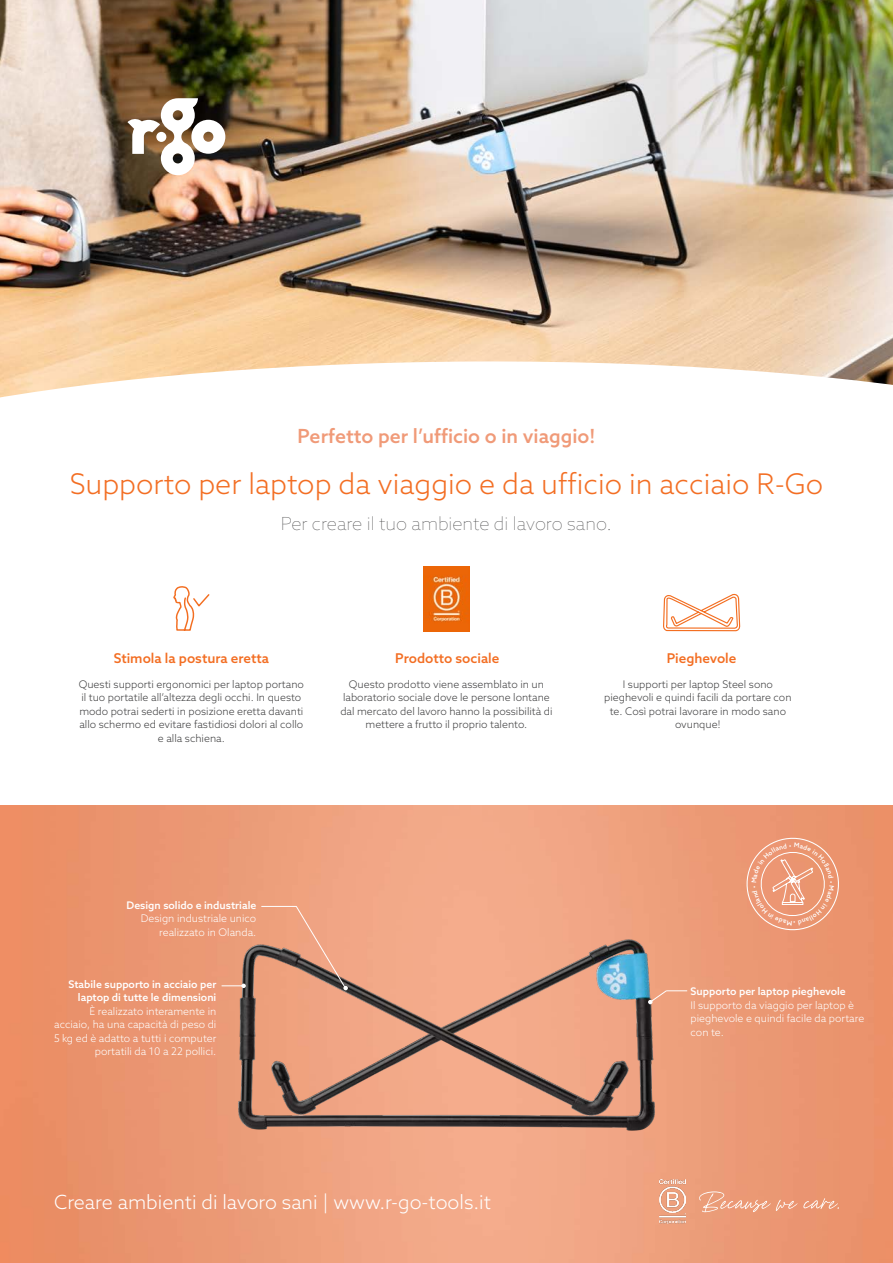
<style>
.page{position:relative;width:893px;height:1263px;background:#fff}
.page>*{position:absolute;margin:0;border:0;box-sizing:border-box;transform-origin:0 0}
.t1{font:300 28.5px "Azo Sans";color:#f36e23}
.t2{font:300 19.5px "Azo Sans";color:#fff}
.t3{font:500 19.5px "Azo Sans";color:#f09a78}
.t4{font:100 18px "Azo Sans";color:#3e3e3f}
.t5{font:500 13.5px "Azo Sans";color:#f36e23}
.t6{font:300 10.5px/13.5px "Azo Sans";color:#3e3e3f;text-align:center}
.t7{font:300 10.5px/13.5px "Azo Sans";color:#fff;text-align:right}
.t8{font:500 10.5px/13.5px "Azo Sans";color:#fff;text-align:right}
</style>
<div class="page">
<img style="left:0;top:806px;width:893px;height:457px">
<img style="left:225px;top:921px;width:443px;height:226px">
<img style="left:0;top:0;width:893px;height:360px">
<svg style="left:0;top:360px;width:893px;height:272px"></svg>
<svg style="left:222px;top:983px;width:24px;height:5px"></svg>
<svg style="left:648px;top:989px;width:39px;height:15px"></svg>
<svg style="left:699px;top:1191px;width:98px;height:21px;background:#eda585"></svg>
<svg style="left:803px;top:1198px;width:36px;height:11px"></svg>
<svg style="left:662px;top:528px;width:79px;height:104px"></svg>
<svg style="left:172px;top:585px;width:39px;height:47px"></svg>
<svg style="left:295px;top:905px;width:53px;height:85px;background:#d6977c"></svg>
<hr style="left:261px;top:906px;width:35px;height:1px;background:#fff">
<img style="left:423px;top:566px;width:47px;height:65px">
<svg style="left:127px;top:98px;width:98px;height:77px"></svg>
<div style="left:156px;top:132px;width:10px;height:10px;background:#fff;border-radius:50%"></div>
<img style="left:660px;top:1179px;width:26px;height:44px">
<svg style="left:741px;top:832px;width:104px;height:104px;background:#ec9d7b"></svg>
<p class="t3" style="left:298px;top:423px;width:299px">Perfetto per l’ufficio o in viaggio!</p>
<p class="t1" style="left:70px;top:465px;width:755px">Supporto per laptop da viaggio e da ufficio in acciaio R-Go</p>
<p class="t4" style="left:281px;top:512px;width:332px">Per creare il tuo ambiente di lavoro sano.</p>
<p class="t5" style="left:114px;top:650px;width:157px">Stimola la postura eretta</p>
<p class="t6" style="left:79px;top:677px;width:227px">Questi supporti ergonomici per laptop portano il tuo portatile all’altezza degli occhi. In questo modo potrai sederti in posizione eretta davanti allo schermo ed evitare fastidiosi dolori al collo e alla schiena.</p>
<p class="t5" style="left:395px;top:650px;width:106px">Prodotto sociale</p>
<p class="t6" style="left:340px;top:677px;width:214px">Questo prodotto viene assemblato in un laboratorio sociale dove le persone lontane dal mercato del lavoro hanno la possibilità di mettere a frutto il proprio talento.</p>
<p class="t5" style="left:667px;top:650px;width:71px">Pieghevole</p>
<p class="t6" style="left:604px;top:677px;width:189px">I supporti per laptop Steel sono pieghevoli e quindi facili da portare con te. Così potrai lavorare in modo sano ovunque!</p>
<p class="t8" style="left:127px;top:898px;width:131px">Design solido e industriale</p>
<p class="t7" style="left:141px;top:911px;width:117px">Design industriale unico realizzato in Olanda.</p>
<p class="t8" style="left:68px;top:977px;width:149px">Stabile supporto in acciaio per laptop di tutte le dimensioni</p>
<p class="t7" style="left:54px;top:1004px;width:164px">È realizzato interamente in acciaio, ha una capacità di peso di<br>5 kg ed è adatto a tutti i computer portatili da 10 a 22 pollici.</p>
<p class="t2" style="left:54px;top:1189px;width:439px">Creare ambienti di lavoro sani | www.r-go-tools.it</p>
<p class="t8" style="left:691px;top:984px;width:157px">Supporto per laptop pieghevole</p>
<p class="t7" style="left:691px;top:998px;width:175px;text-align:left">Il supporto da viaggio per laptop è pieghevole e quindi facile da portare con te.</p>
</div>
